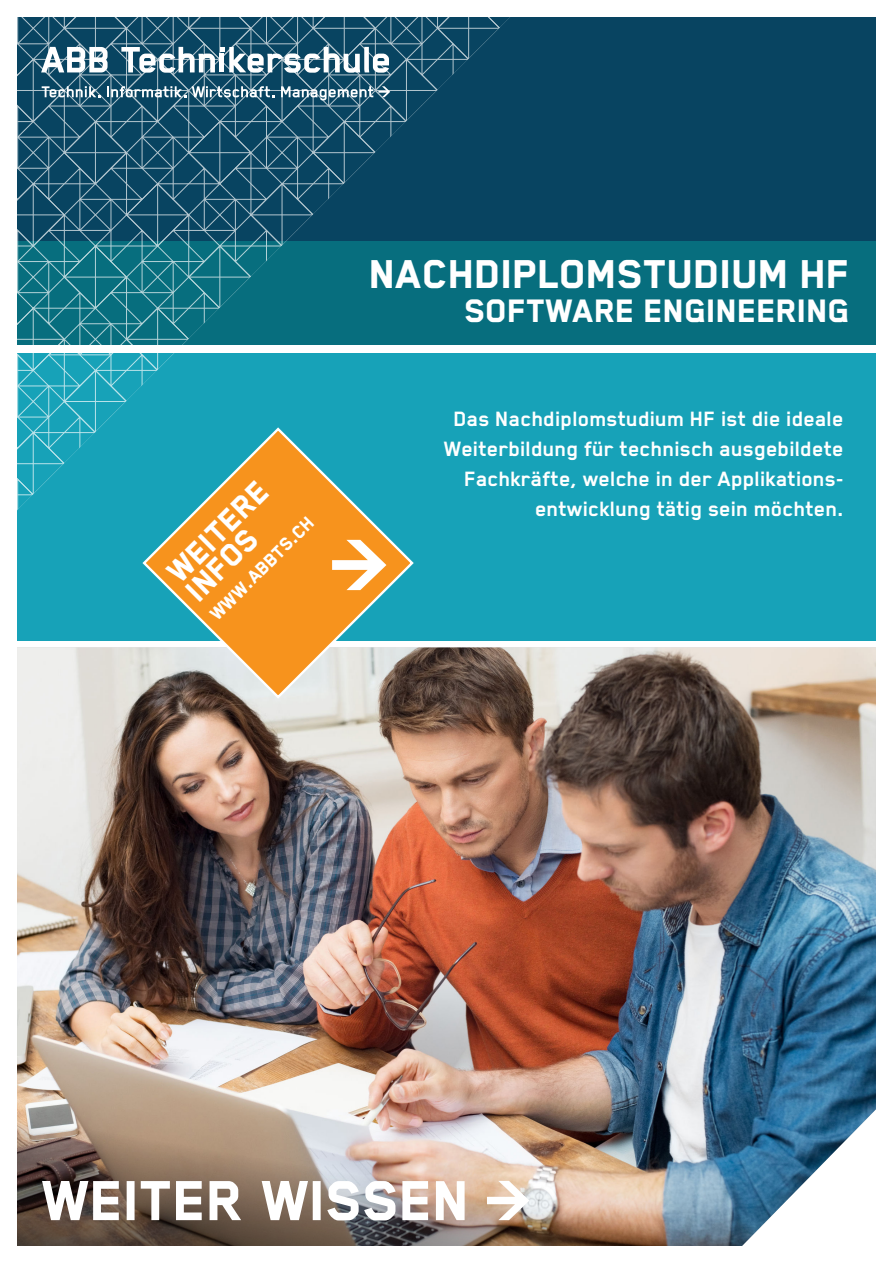
<style>
.page{position:relative;width:893px;height:1263px;background:#fff}
.page>*{position:absolute;margin:0;border:0;box-sizing:border-box;transform-origin:0 0}
.t1{font:800 83.4px "Blender";color:#fff}
.TITEL___Titel{font:800 46.5px "Blender";color:#fff}
.TITEL___Titel-2{font:800 37.5px "Blender";color:#fff}
.t2{font:800 36px/26.2px "Blender";color:#fff}
.TITEL___Leadtext___Rechtsbündig{font:700 24px/30px "Blender";color:#fff;text-align:right}
.t3{font:800 21px "Blender";color:#fff}
</style>
<div class="page">
<div style="left:17px;top:353px;width:859px;height:287px;background:#17a2b8"></div>
<svg style="left:152px;top:527px;width:252px;height:26px;background:#df9733"></svg>
<div style="left:17px;top:240px;width:859px;height:104px;background:#076e7e"></div>
<div style="left:17px;top:17px;width:859px;height:223px;background:#084461"></div>
<svg style="left:17px;top:17px;width:510px;height:510px"></svg>
<img style="left:17px;top:553px;width:859px;height:693px">
<svg style="left:42px;top:1181px;width:487px;height:39px"></svg>
<p class="TITEL___Titel" style="left:370px;top:249px;width:482px">NACHDIPLOMSTUDIUM HF</p>
<p class="TITEL___Titel-2" style="left:465px;top:291px;width:387px">SOFTWARE ENGINEERING</p>
<p class="t2" style="left:163px;top:567px;width:130px;rotate:-45deg">WEITERE<br>INFOS</p>
<p class="t3" style="left:205px;top:609px;width:140px;rotate:-45deg">WWW.ABBTS.CH</p>
<p class="t1" style="left:330px;top:520px;width:62px">&gt;</p>
<p class="TITEL___Leadtext___Rechtsbündig" style="left:444px;top:403px;width:401px">Das Nachdiplomstudium HF ist die ideale Weiterbildung für technisch ausgebildete Fachkräfte, welche in der Applikations&shy;entwicklung tätig sein möchten.</p>
</div>
